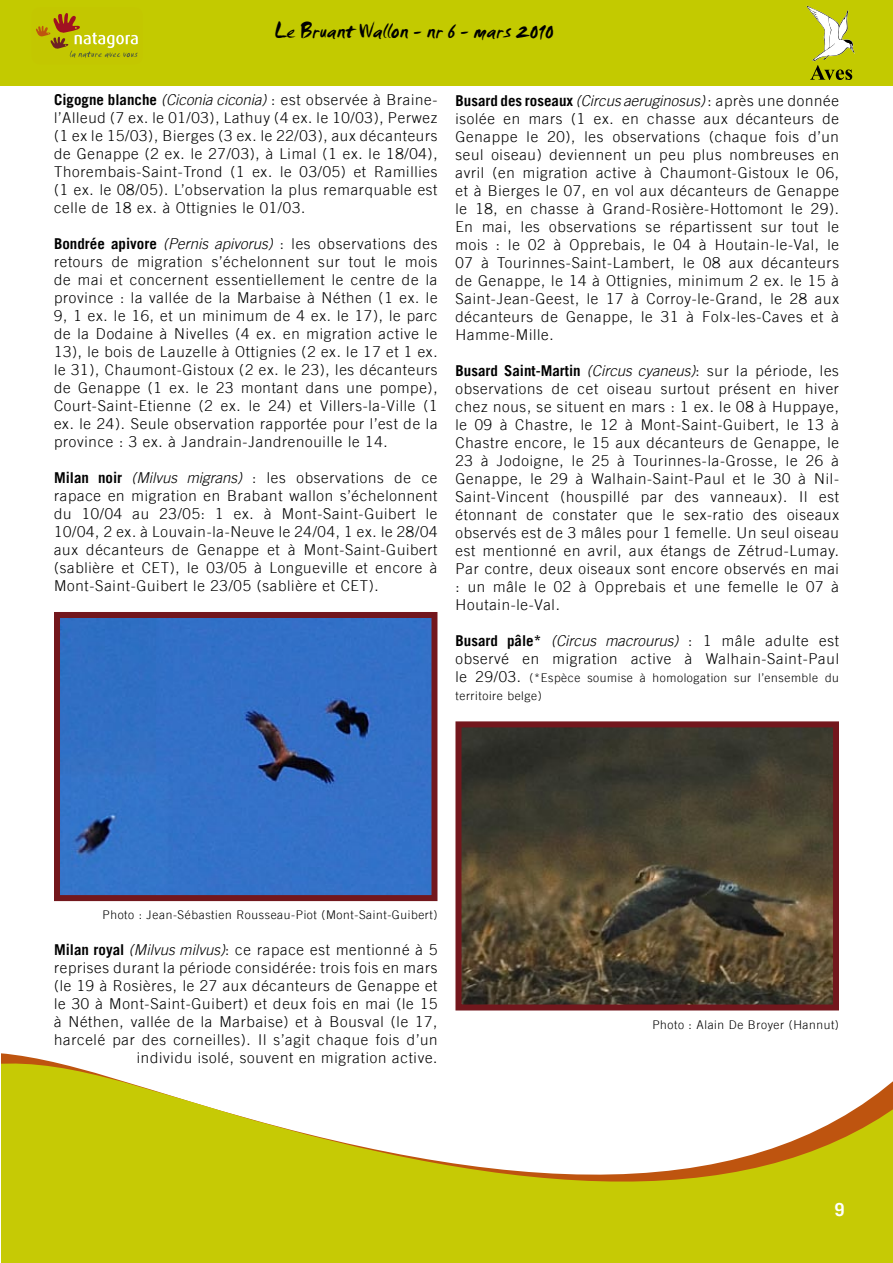
<style>
.page{position:relative;width:893px;height:1263px;background:#fff}
.page>*{position:absolute;margin:0;border:0;box-sizing:border-box;transform-origin:0 0}
.t1{font:22.5px "Smudger Plain";color:#000}
.t2{font:700 18px "Trade Gothic";color:#fff}
.t3{font:300 15px/18px "Trade Gothic";letter-spacing:.05em;color:#000;text-align:justify}
.t4{font:300 12px/18px "Trade Gothic";letter-spacing:.05em;color:#000}
.s1{font-weight:700}
.s2{font-style:italic}
.s3{font-size:15px}
</style>
<div class="page">
<div style="left:0;top:0;width:893px;height:85px;background:#c3ca00"></div>
<svg style="left:36px;top:13px;width:102px;height:45px"></svg>
<svg style="left:1px;top:1060px;width:892px;height:136px"></svg>
<div style="left:1px;top:1196px;width:892px;height:67px;background:#c6ca05"></div>
<svg style="left:806px;top:6px;width:49px;height:74px"></svg>
<div style="left:61px;top:619px;width:369px;height:275px;background:#3371c8"></div>
<div style="left:54px;top:612px;width:383px;height:289px;border:6px solid #73171d"></div>
<img style="left:462px;top:728px;width:370px;height:275px">
<div style="left:455px;top:721px;width:384px;height:289px;border:6px solid #73171d"></div>
<h1 class="t1" style="left:274px;top:17px;width:281px">Le Bruant Wallon - nr 6 - mars 2010</h1>
<p class="t3" style="left:54px;top:90px;width:385px"><span class="s1">Cigogne blanche</span> <span class="s2">(Ciconia ciconia)</span> : est observée à Braine&shy;l’Alleud (7 ex. le 01/03), Lathuy (4 ex. le 10/03), Perwez (1 ex le 15/03), Bierges (3 ex. le 22/03), aux décanteurs de Genappe (2 ex. le 27/03), à Limal (1 ex. le 18/04), Thorembais-Saint-Trond (1 ex. le 03/05) et Ramillies (1 ex. le 08/05). L’observation la plus remarquable est celle de 18 ex. à Ottignies le 01/03.</p>
<p class="t3" style="left:54px;top:234px;width:385px"><span class="s1">Bondrée apivore</span> <span class="s2">(Pernis apivorus)</span> : les observations des retours de migration s’échelonnent sur tout le mois de mai et concernent essentiellement le centre de la province : la vallée de la Marbaise à Néthen (1 ex. le 9, 1 ex. le 16, et un minimum de 4 ex. le 17), le parc de la Dodaine à Nivelles (4 ex. en migration active le 13), le bois de Lauzelle à Ottignies (2 ex. le 17 et 1 ex. le 31), Chaumont-Gistoux (2 ex. le 23), les décanteurs de Genappe (1 ex. le 23 montant dans une pompe), Court-Saint-Etienne (2 ex. le 24) et Villers-la-Ville (1 ex. le 24). Seule observation rapportée pour l’est de la province : 3 ex. à Jandrain-Jandrenouille le 14.</p>
<p class="t3" style="left:54px;top:468px;width:385px"><span class="s1">Milan noir</span> <span class="s2">(Milvus migrans)</span> : les observations de ce rapace en migration en Brabant wallon s’échelonnent du 10/04 au 23/05: 1 ex. à Mont-Saint-Guibert le 10/04, 2 ex. à Louvain-la-Neuve le 24/04, 1 ex. le 28/04 aux décanteurs de Genappe et à Mont-Saint-Guibert (sablière et CET), le 03/05 à Longueville et encore à Mont-Saint-Guibert le 23/05 (sablière et CET).</p>
<p class="t3" style="left:455px;top:92px;width:385px"><span class="s1">Busard des roseaux</span> <span class="s2">(Circus aeruginosus)</span> : après une donnée isolée en mars (1 ex. en chasse aux décanteurs de Genappe le 20), les observations (chaque fois d’un seul oiseau) deviennent un peu plus nombreuses en avril (en migration active à Chaumont-Gistoux le 06, et à Bierges le 07, en vol aux décanteurs de Genappe le 18, en chasse à Grand-Rosière-Hottomont le 29).<br>En mai, les observations se répartissent sur tout le mois : le 02 à Opprebais, le 04 à Houtain-le-Val, le 07 à Tourinnes-Saint-Lambert, le 08 aux décanteurs de Genappe, le 14 à Ottignies, minimum 2 ex. le 15 à Saint-Jean-Geest, le 17 à Corroy-le-Grand, le 28 aux décanteurs de Genappe, le 31 à Folx-les-Caves et à Hamme-Mille.</p>
<p class="t3" style="left:455px;top:362px;width:385px"><span class="s1">Busard Saint-Martin</span> <span class="s2">(Circus cyaneus)</span>: sur la période, les observations de cet oiseau surtout présent en hiver chez nous, se situent en mars : 1 ex. le 08 à Huppaye, le 09 à Chastre, le 12 à Mont-Saint-Guibert, le 13 à Chastre encore, le 15 aux décanteurs de Genappe, le 23 à Jodoigne, le 25 à Tourinnes-la-Grosse, le 26 à Genappe, le 29 à Walhain-Saint-Paul et le 30 à Nil-Saint-Vincent (houspillé par des vanneaux). Il est étonnant de constater que le sex-ratio des oiseaux observés est de 3 mâles pour 1 femelle. Un seul oiseau est mentionné en avril, aux étangs de Zétrud-Lumay.<br>Par contre, deux oiseaux sont encore observés en mai : un mâle le 02 à Opprebais et une femelle le 07 à Houtain-le-Val.</p>
<p class="t3" style="left:455px;top:632px;width:385px"><span class="s1">Busard pâle*</span> <span class="s2">(Circus macrourus)</span> : 1 mâle adulte est observé en migration active à Walhain-Saint-Paul</p>
<p class="t4" style="left:455px;top:669px;width:385px"><span class="s3">le 29/03.</span> (*Espèce soumise à homologation sur l’ensemble du territoire belge)</p>
<p class="t4" style="left:102px;top:906px;width:336px">Photo : Jean-Sébastien Rousseau-Piot (Mont-Saint-Guibert)</p>
<p class="t3" style="left:54px;top:940px;width:385px;text-align:right"><span class="s1">Milan royal</span> <span class="s2">(Milvus milvus)</span>: ce rapace est mentionné à 5 reprises durant la période considérée: trois fois en mars (le 19 à Rosières, le 27 aux décanteurs de Genappe et le 30 à Mont-Saint-Guibert) et deux fois en mai (le 15 à Néthen, vallée de la Marbaise) et à Bousval (le 17, harcelé par des corneilles). Il s’agit chaque fois d’un individu isolé, souvent en migration active.</p>
<p class="t4" style="left:652px;top:1015px;width:188px">Photo : Alain De Broyer (Hannut)</p>
<p class="t2" style="left:834px;top:1198px;width:12px">9</p>
</div>
